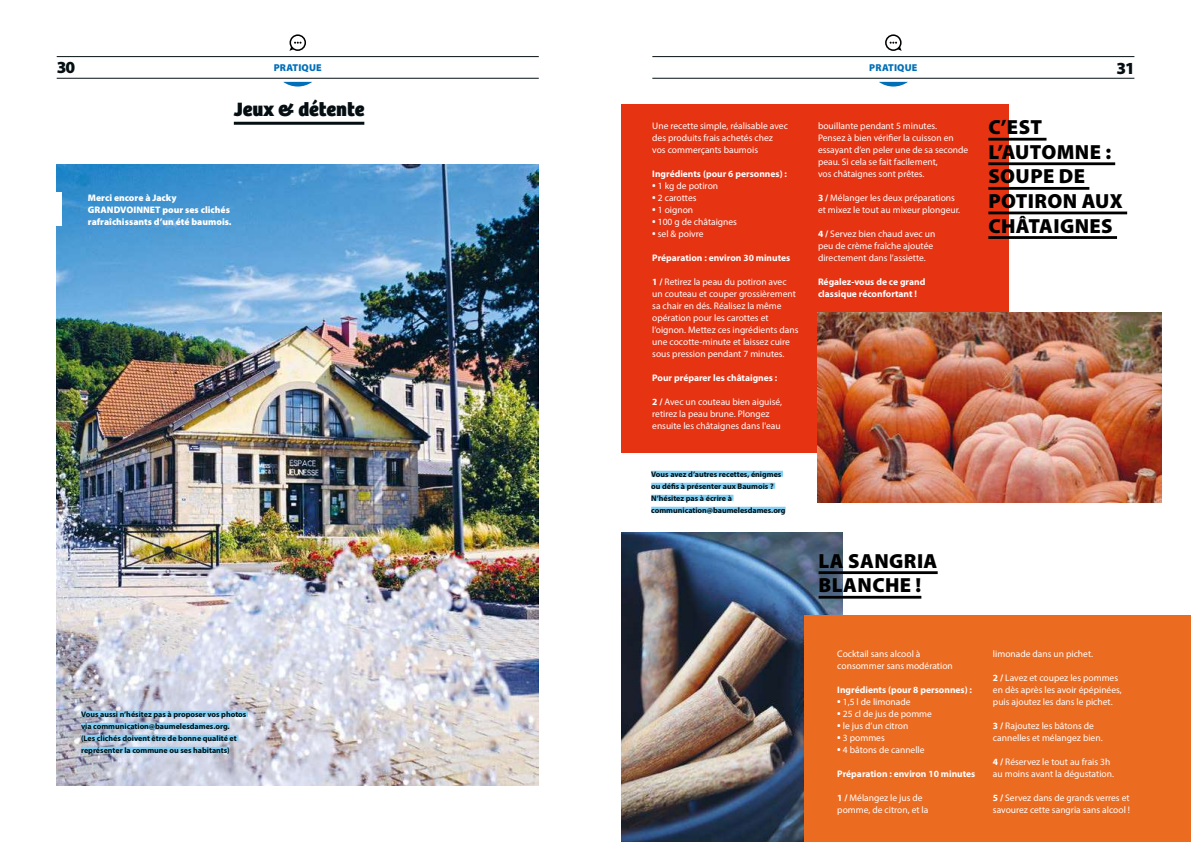
<style>
.page{position:relative;width:1191px;height:842px;background:#fff}
.page>*{position:absolute;margin:0;border:0;box-sizing:border-box;transform-origin:0 0}
.t1{font:900 20.5px/24.6px "Myriad Pro";letter-spacing:.02em;color:#000}
.t2{font:800 20px "Bree";color:#050f13}
.t3{font:900 17px "Myriad Pro";color:#050f13}
.t4{font:900 10px "Myriad Pro";letter-spacing:.02em;color:#006fb9}
.t5{font:9.5px/12px "Myriad Pro";color:#fff}
.t6{font:700 9.5px/12px "Myriad Pro";color:#fff}
.t7{font:900 9.5px/12px "Myriad Pro";color:#fff}
.t8{font:700 8px/12px "Myriad Pro";color:#050f13}
.s1{font-family:"Open Sans";font-weight:700}
.s2{font-weight:700}
</style>
<div class="page">
<img style="left:57px;top:165px;width:482px;height:620px">
<hr style="left:234px;top:122px;width:130px;height:3px;background:#050f13">
<div style="left:56px;top:192px;width:6px;height:33px;background:#fff"></div>
<div style="left:651px;top:471px;width:132px;height:6px;background:#83d0f5"></div>
<div style="left:651px;top:483px;width:124px;height:6px;background:#83d0f5"></div>
<div style="left:651px;top:495px;width:82px;height:6px;background:#83d0f5"></div>
<div style="left:651px;top:507px;width:134px;height:6px;background:#83d0f5"></div>
<img style="left:621px;top:532px;width:221px;height:310px">
<div style="left:621px;top:105px;width:387px;height:348px;background:#e63312"></div>
<hr style="left:988px;top:138px;width:58px;height:3px;background:#000">
<hr style="left:988px;top:162px;width:127px;height:3px;background:#000">
<hr style="left:988px;top:187px;width:101px;height:3px;background:#000">
<hr style="left:988px;top:212px;width:139px;height:2px;background:#000">
<hr style="left:988px;top:236px;width:129px;height:3px;background:#000">
<img style="left:818px;top:313px;width:343px;height:189px">
<div style="left:805px;top:615px;width:386px;height:227px;background:#eb6b21"></div>
<hr style="left:818px;top:571px;width:119px;height:3px;background:#000">
<hr style="left:818px;top:596px;width:103px;height:3px;background:#000">
<div style="left:81px;top:711px;width:167px;height:6px;background:#83d0f5"></div>
<div style="left:81px;top:723px;width:149px;height:6px;background:#83d0f5"></div>
<div style="left:81px;top:735px;width:157px;height:6px;background:#83d0f5"></div>
<div style="left:81px;top:747px;width:149px;height:6px;background:#83d0f5"></div>
<svg style="left:283px;top:82px;width:29px;height:5px"></svg>
<svg style="left:879px;top:82px;width:29px;height:5px"></svg>
<hr style="left:57px;top:56px;width:482px;height:1px;background:#050f13">
<hr style="left:652px;top:56px;width:482px;height:1px;background:#050f13">
<hr style="left:57px;top:78px;width:482px;height:1px;background:#050f13">
<hr style="left:652px;top:78px;width:482px;height:1px;background:#050f13">
<svg style="left:289px;top:34px;width:17px;height:17px"></svg>
<svg style="left:885px;top:34px;width:16px;height:17px"></svg>
<h3 class="t3" style="left:57px;top:56px;width:20px">30</h3>
<h3 class="t3" style="left:1116px;top:57px;width:20px">31</h3>
<h2 class="t2" style="left:234px;top:93px;width:132px">Jeux &amp; détente</h2>
<p class="t4" style="left:274px;top:61px;width:50px">PRATIQUE</p>
<p class="t4" style="left:869px;top:61px;width:50px">PRATIQUE</p>
<p class="t7" style="left:88px;top:191px;width:145px">Merci encore à Jacky<br>GRANDVOINNET pour ses clichés rafraîchissants d’un été baumois.</p>
<p class="t8" style="left:81px;top:708px;width:167px">Vous aussi n’hésitez pas à proposer vos photos via communication@baumelesdames.org.<br>(Les clichés doivent être de bonne qualité et représenter la commune ou ses habitants)</p>
<p class="t5" style="left:652px;top:119px;width:137px">Une recette simple, réalisable avec des produits frais achetés chez vos commerçants baumois</p>
<p class="t6" style="left:652px;top:167px;width:136px">Ingrédients (pour 6 personnes) :</p>
<p class="t5" style="left:652px;top:179px;width:67px"><span class="s1">•</span> 1 kg de potiron</p>
<p class="t5" style="left:652px;top:191px;width:46px"><span class="s1">•</span> 2 carottes</p>
<p class="t5" style="left:652px;top:203px;width:42px"><span class="s1">•</span> 1 oignon</p>
<p class="t5" style="left:652px;top:215px;width:86px"><span class="s1">•</span> 100 g de châtaignes</p>
<p class="t5" style="left:652px;top:227px;width:53px"><span class="s1">•</span> sel &amp; poivre</p>
<p class="t6" style="left:652px;top:251px;width:140px">Préparation : environ 30 minutes</p>
<p class="t5" style="left:652px;top:275px;width:148px"><span class="s2">1 /</span> Retirez la peau du potiron avec un couteau et couper grossièrement sa chair en dés. Réalisez la même opération pour les carottes et l’oignon. Mettez ces ingrédients dans une cocotte-minute et laissez cuire sous pression pendant 7 minutes.</p>
<p class="t6" style="left:652px;top:371px;width:127px">Pour préparer les châtaignes :</p>
<p class="t5" style="left:652px;top:395px;width:131px"><span class="s2">2 /</span> Avec un couteau bien aiguisé, retirez la peau brune. Plongez ensuite les châtaignes dans l'eau</p>
<p class="t8" style="left:651px;top:468px;width:136px">Vous avez d’autres recettes, énigmes ou défis à présenter aux Baumois ?<br>N’hésitez pas à écrire à communication@baumelesdames.org</p>
<p class="t5" style="left:818px;top:119px;width:152px">bouillante pendant 5 minutes.<br>Pensez à bien vérifier la cuisson en essayant d’en peler une de sa seconde peau. Si cela se fait facilement,<br>vos châtaignes sont prêtes.</p>
<p class="t5" style="left:818px;top:191px;width:144px"><span class="s2">3 /</span> Mélanger les deux préparations et mixez le tout au mixeur plongeur.</p>
<p class="t5" style="left:818px;top:227px;width:119px"><span class="s2">4 /</span> Servez bien chaud avec un peu de crème fraîche ajoutée directement dans l’assiette.</p>
<p class="t6" style="left:818px;top:275px;width:109px">Régalez-vous de ce grand classique réconfortant !</p>
<h1 class="t1" style="left:818px;top:548px;width:120px">LA SANGRIA<br>BLANCHE !</h1>
<h1 class="t1" style="left:988px;top:114px;width:136px">C’EST<br>L’AUTOMNE :<br>SOUPE DE<br>POTIRON AUX<br>CHÂTAIGNES</h1>
<p class="t5" style="left:837px;top:647px;width:117px">Cocktail sans alcool à consommer sans modération</p>
<p class="t6" style="left:837px;top:683px;width:136px">Ingrédients (pour 8 personnes) :</p>
<p class="t5" style="left:837px;top:695px;width:75px"><span class="s1">•</span> 1,5 l de limonade</p>
<p class="t5" style="left:837px;top:707px;width:96px"><span class="s1">•</span> 25 cl de jus de pomme</p>
<p class="t5" style="left:837px;top:719px;width:72px"><span class="s1">•</span> le jus d’un citron</p>
<p class="t5" style="left:837px;top:731px;width:49px"><span class="s1">•</span> 3 pommes</p>
<p class="t5" style="left:837px;top:743px;width:89px"><span class="s1">•</span> 4 bâtons de cannelle</p>
<p class="t6" style="left:837px;top:767px;width:140px">Préparation : environ 10 minutes</p>
<p class="t5" style="left:837px;top:791px;width:93px"><span class="s2">1 /</span> Mélangez le jus de pomme, de citron, et la</p>
<p class="t5" style="left:993px;top:647px;width:102px">limonade dans un pichet.</p>
<p class="t5" style="left:993px;top:671px;width:130px"><span class="s2">2 /</span> Lavez et coupez les pommes en dès après les avoir épépinées, puis ajoutez les dans le pichet.</p>
<p class="t5" style="left:993px;top:719px;width:111px"><span class="s2">3 /</span> Rajoutez les bâtons de cannelles et mélangez bien.</p>
<p class="t5" style="left:993px;top:755px;width:123px"><span class="s2">4 /</span> Réservez le tout au frais 3h au moins avant la dégustation.</p>
<p class="t5" style="left:993px;top:791px;width:139px"><span class="s2">5 /</span> Servez dans de grands verres et savourez cette sangria sans alcool !</p>
</div>
